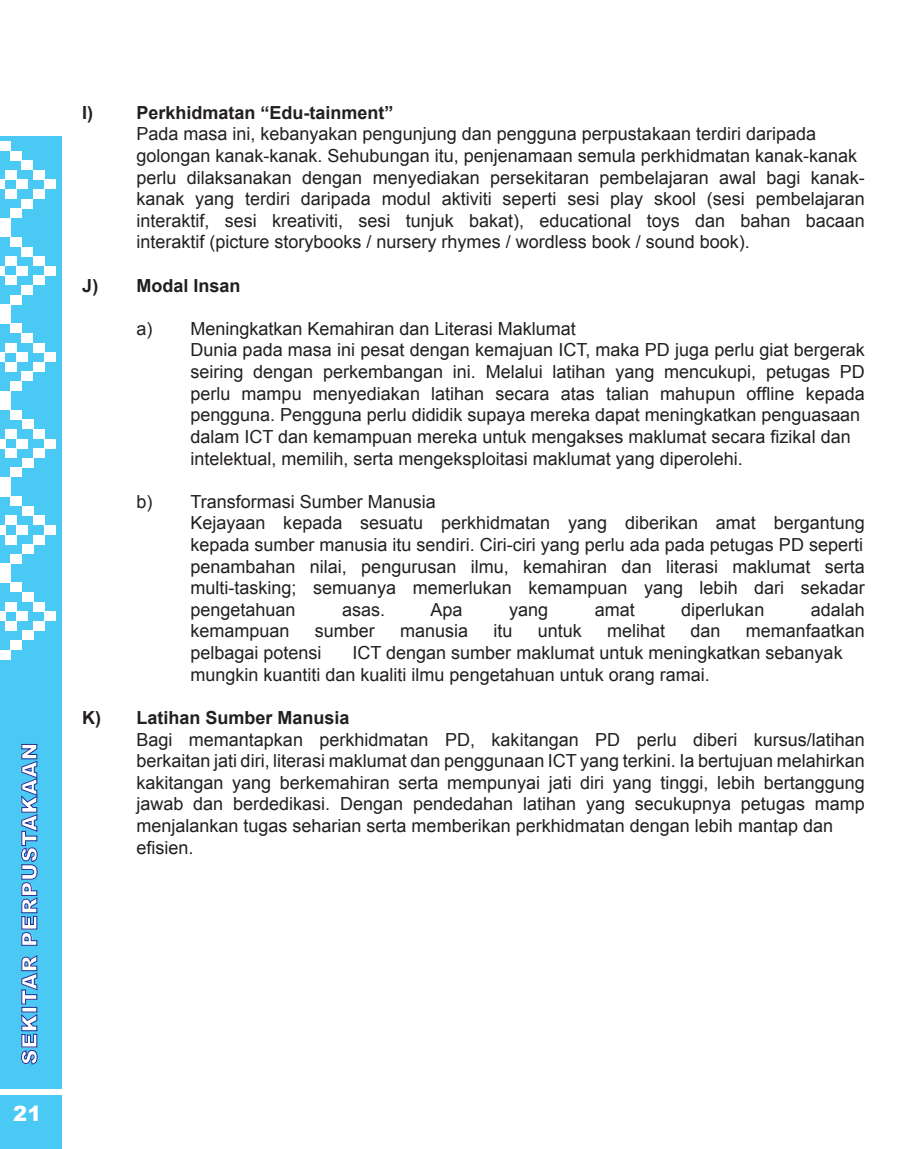
<style>
.page{position:relative;width:919px;height:1149px;background:#fff}
.page>*{position:absolute;margin:0;border:0;box-sizing:border-box;transform-origin:0 0}
.t1{font:900 21px "Arial";letter-spacing:.05em;color:#fff}
.t2{font:18px/21.6px "Arial";color:#231f20}
.t3{font:700 18px "Arial";color:#231f20}
</style>
<div class="page">
<div style="left:0;top:136px;width:61px;height:1012px;background:#49c9f4"></div>
<svg style="left:21px;top:1014px;width:16px;height:49px"></svg>
<div style="left:22px;top:1006px;width:15px;height:5px;border:1px solid #2e3092"></div>
<svg style="left:22px;top:955px;width:15px;height:48px"></svg>
<svg style="left:21px;top:744px;width:16px;height:201px"></svg>
<div style="left:0;top:1088px;width:61px;height:6px;background:#fff"></div>
<div style="left:0;top:141px;width:11px;height:10px;background:#fff"></div>
<div style="left:11px;top:151px;width:11px;height:9px;background:#fff"></div>
<div style="left:22px;top:199px;width:11px;height:9px;background:#fff"></div>
<div style="left:33px;top:189px;width:11px;height:10px;background:#fff"></div>
<div style="left:44px;top:179px;width:12px;height:10px;background:#fff"></div>
<div style="left:22px;top:160px;width:11px;height:10px;background:#fff"></div>
<div style="left:33px;top:170px;width:11px;height:9px;background:#fff"></div>
<div style="left:11px;top:208px;width:11px;height:10px;background:#fff"></div>
<div style="left:0;top:218px;width:11px;height:9px;background:#fff"></div>
<div style="left:16px;top:179px;width:11px;height:10px;background:#fff"></div>
<div style="left:5px;top:189px;width:11px;height:10px;background:#fff"></div>
<div style="left:5px;top:170px;width:11px;height:9px;background:#fff"></div>
<div style="left:0;top:179px;width:5px;height:10px;background:#fff"></div>
<div style="left:0;top:227px;width:11px;height:10px;background:#fff"></div>
<div style="left:11px;top:237px;width:11px;height:10px;background:#fff"></div>
<div style="left:22px;top:285px;width:11px;height:10px;background:#fff"></div>
<div style="left:33px;top:275px;width:11px;height:10px;background:#fff"></div>
<div style="left:44px;top:266px;width:12px;height:9px;background:#fff"></div>
<div style="left:22px;top:247px;width:11px;height:9px;background:#fff"></div>
<div style="left:33px;top:256px;width:11px;height:10px;background:#fff"></div>
<div style="left:11px;top:295px;width:11px;height:9px;background:#fff"></div>
<div style="left:0;top:304px;width:11px;height:10px;background:#fff"></div>
<div style="left:16px;top:266px;width:11px;height:9px;background:#fff"></div>
<div style="left:5px;top:275px;width:11px;height:10px;background:#fff"></div>
<div style="left:5px;top:256px;width:11px;height:10px;background:#fff"></div>
<div style="left:0;top:266px;width:5px;height:9px;background:#fff"></div>
<div style="left:0;top:314px;width:11px;height:9px;background:#fff"></div>
<div style="left:11px;top:323px;width:11px;height:10px;background:#fff"></div>
<div style="left:22px;top:371px;width:11px;height:10px;background:#fff"></div>
<div style="left:33px;top:362px;width:11px;height:9px;background:#fff"></div>
<div style="left:44px;top:352px;width:12px;height:10px;background:#fff"></div>
<div style="left:22px;top:333px;width:11px;height:10px;background:#fff"></div>
<div style="left:33px;top:343px;width:11px;height:9px;background:#fff"></div>
<div style="left:11px;top:381px;width:11px;height:9px;background:#fff"></div>
<div style="left:0;top:390px;width:11px;height:10px;background:#fff"></div>
<div style="left:16px;top:352px;width:11px;height:10px;background:#fff"></div>
<div style="left:5px;top:362px;width:11px;height:9px;background:#fff"></div>
<div style="left:5px;top:343px;width:11px;height:9px;background:#fff"></div>
<div style="left:0;top:352px;width:5px;height:10px;background:#fff"></div>
<div style="left:0;top:400px;width:11px;height:10px;background:#fff"></div>
<div style="left:11px;top:410px;width:11px;height:9px;background:#fff"></div>
<div style="left:22px;top:458px;width:11px;height:9px;background:#fff"></div>
<div style="left:33px;top:448px;width:11px;height:10px;background:#fff"></div>
<div style="left:44px;top:438px;width:12px;height:10px;background:#fff"></div>
<div style="left:22px;top:419px;width:11px;height:10px;background:#fff"></div>
<div style="left:33px;top:429px;width:11px;height:9px;background:#fff"></div>
<div style="left:11px;top:467px;width:11px;height:10px;background:#fff"></div>
<div style="left:0;top:477px;width:11px;height:9px;background:#fff"></div>
<div style="left:16px;top:438px;width:12px;height:10px;background:#fff"></div>
<div style="left:5px;top:448px;width:11px;height:10px;background:#fff"></div>
<div style="left:5px;top:429px;width:11px;height:9px;background:#fff"></div>
<div style="left:0;top:438px;width:5px;height:10px;background:#fff"></div>
<div style="left:0;top:486px;width:11px;height:10px;background:#fff"></div>
<div style="left:11px;top:496px;width:11px;height:10px;background:#fff"></div>
<div style="left:22px;top:544px;width:11px;height:10px;background:#fff"></div>
<div style="left:33px;top:534px;width:11px;height:10px;background:#fff"></div>
<div style="left:44px;top:525px;width:12px;height:9px;background:#fff"></div>
<div style="left:22px;top:506px;width:11px;height:9px;background:#fff"></div>
<div style="left:33px;top:515px;width:11px;height:10px;background:#fff"></div>
<div style="left:11px;top:554px;width:11px;height:9px;background:#fff"></div>
<div style="left:0;top:563px;width:11px;height:10px;background:#fff"></div>
<div style="left:16px;top:525px;width:12px;height:9px;background:#fff"></div>
<div style="left:5px;top:534px;width:11px;height:10px;background:#fff"></div>
<div style="left:5px;top:515px;width:11px;height:10px;background:#fff"></div>
<div style="left:0;top:525px;width:5px;height:9px;background:#fff"></div>
<div style="left:0;top:573px;width:11px;height:9px;background:#fff"></div>
<div style="left:11px;top:582px;width:11px;height:10px;background:#fff"></div>
<div style="left:22px;top:630px;width:11px;height:10px;background:#fff"></div>
<div style="left:33px;top:620px;width:11px;height:10px;background:#fff"></div>
<div style="left:44px;top:611px;width:12px;height:9px;background:#fff"></div>
<div style="left:22px;top:592px;width:11px;height:9px;background:#fff"></div>
<div style="left:33px;top:601px;width:11px;height:10px;background:#fff"></div>
<div style="left:11px;top:640px;width:11px;height:9px;background:#fff"></div>
<div style="left:0;top:649px;width:11px;height:10px;background:#fff"></div>
<div style="left:16px;top:611px;width:12px;height:9px;background:#fff"></div>
<div style="left:5px;top:620px;width:11px;height:10px;background:#fff"></div>
<div style="left:5px;top:601px;width:11px;height:10px;background:#fff"></div>
<div style="left:0;top:611px;width:5px;height:9px;background:#fff"></div>
<p class="t1" style="left:14px;top:1064px;width:323px;rotate:-90deg">SEKITAR PERPUSTAKAAN</p>
<p class="t1" style="left:13px;top:1098px;width:30px">21</p>
<p class="t3" style="left:82px;top:100px;width:313px">I) Perkhidmatan “Edu-tainment”</p>
<p class="t2" style="left:136px;top:123px;width:730px">Pada masa ini, kebanyakan pengunjung dan pengguna perpustakaan terdiri daripada golongan kanak-kanak. Sehubungan itu, penjenamaan semula perkhidmatan kanak-kanak perlu dilaksanakan dengan menyediakan persekitaran pembelajaran awal bagi kanak-</p>
<p class="t2" style="left:136px;top:188px;width:730px">kanak yang terdiri daripada modul aktiviti seperti sesi play skool (sesi pembelajaran</p>
<p class="t2" style="left:136px;top:210px;width:730px">interaktif, sesi kreativiti, sesi tunjuk bakat), educational toys dan bahan bacaan</p>
<p class="t2" style="left:136px;top:231px;width:615px">interaktif (picture storybooks / nursery rhymes / wordless book / sound book).</p>
<p class="t3" style="left:82px;top:273px;width:160px">J) Modal Insan</p>
<p class="t2" style="left:136px;top:318px;width:441px">a) Meningkatkan Kemahiran dan Literasi Maklumat</p>
<p class="t2" style="left:190px;top:339px;width:676px">Dunia pada masa ini pesat dengan kemajuan ICT, maka PD juga perlu giat bergerak</p>
<p class="t2" style="left:190px;top:361px;width:676px">seiring dengan perkembangan ini. Melalui latihan yang mencukupi, petugas PD</p>
<p class="t2" style="left:190px;top:382px;width:676px">perlu mampu menyediakan latihan secara atas talian mahupun offline kepada</p>
<p class="t2" style="left:190px;top:404px;width:671px">pengguna. Pengguna perlu dididik supaya mereka dapat meningkatkan penguasaan dalam ICT dan kemampuan mereka untuk mengakses maklumat secara fizikal dan intelektual, memilih, serta mengeksploitasi maklumat yang diperolehi.</p>
<p class="t2" style="left:136px;top:490px;width:301px">b) Transformasi Sumber Manusia</p>
<p class="t2" style="left:190px;top:512px;width:676px">Kejayaan kepada sesuatu perkhidmatan yang diberikan amat bergantung</p>
<p class="t2" style="left:190px;top:534px;width:674px">kepada sumber manusia itu sendiri. Ciri-ciri yang perlu ada pada petugas PD seperti</p>
<p class="t2" style="left:190px;top:555px;width:676px">penambahan nilai, pengurusan ilmu, kemahiran dan literasi maklumat serta</p>
<p class="t2" style="left:190px;top:577px;width:676px">multi-tasking; semuanya memerlukan kemampuan yang lebih dari sekadar</p>
<p class="t2" style="left:190px;top:598px;width:107px">pengetahuan</p>
<p class="t2" style="left:342px;top:598px;width:45px">asas.</p>
<p class="t2" style="left:430px;top:598px;width:34px">Apa</p>
<p class="t2" style="left:509px;top:598px;width:41px">yang</p>
<p class="t2" style="left:594px;top:598px;width:42px">amat</p>
<p class="t2" style="left:681px;top:598px;width:85px">diperlukan</p>
<p class="t2" style="left:810px;top:598px;width:56px">adalah</p>
<p class="t2" style="left:190px;top:620px;width:101px">kemampuan</p>
<p class="t2" style="left:315px;top:620px;width:62px">sumber</p>
<p class="t2" style="left:400px;top:620px;width:70px">manusia</p>
<p class="t2" style="left:493px;top:620px;width:21px">itu</p>
<p class="t2" style="left:537px;top:620px;width:46px">untuk</p>
<p class="t2" style="left:607px;top:620px;width:60px">melihat</p>
<p class="t2" style="left:690px;top:620px;width:32px">dan</p>
<p class="t2" style="left:745px;top:620px;width:121px">memanfaatkan</p>
<p class="t2" style="left:190px;top:642px;width:133px">pelbagai potensi</p>
<p class="t2" style="left:190px;top:642px;width:653px;text-indent:162px">ICT dengan sumber maklumat untuk meningkatkan sebanyak mungkin kuantiti dan kualiti ilmu pengetahuan untuk orang ramai.</p>
<p class="t3" style="left:82px;top:705px;width:269px">K) Latihan Sumber Manusia</p>
<p class="t2" style="left:136px;top:728px;width:730px">Bagi memantapkan perkhidmatan PD, kakitangan PD perlu diberi kursus/latihan</p>
<p class="t2" style="left:136px;top:750px;width:730px">berkaitan jati diri, literasi maklumat dan penggunaan ICT yang terkini. Ia bertujuan melahirkan</p>
<p class="t2" style="left:136px;top:771px;width:730px">kakitangan yang berkemahiran serta mempunyai jati diri yang tinggi, lebih bertanggung</p>
<p class="t2" style="left:136px;top:793px;width:730px">jawab dan berdedikasi. Dengan pendedahan latihan yang secukupnya petugas mamp</p>
<p class="t2" style="left:136px;top:814px;width:698px">menjalankan tugas seharian serta memberikan perkhidmatan dengan lebih mantap dan efisien.</p>
</div>
